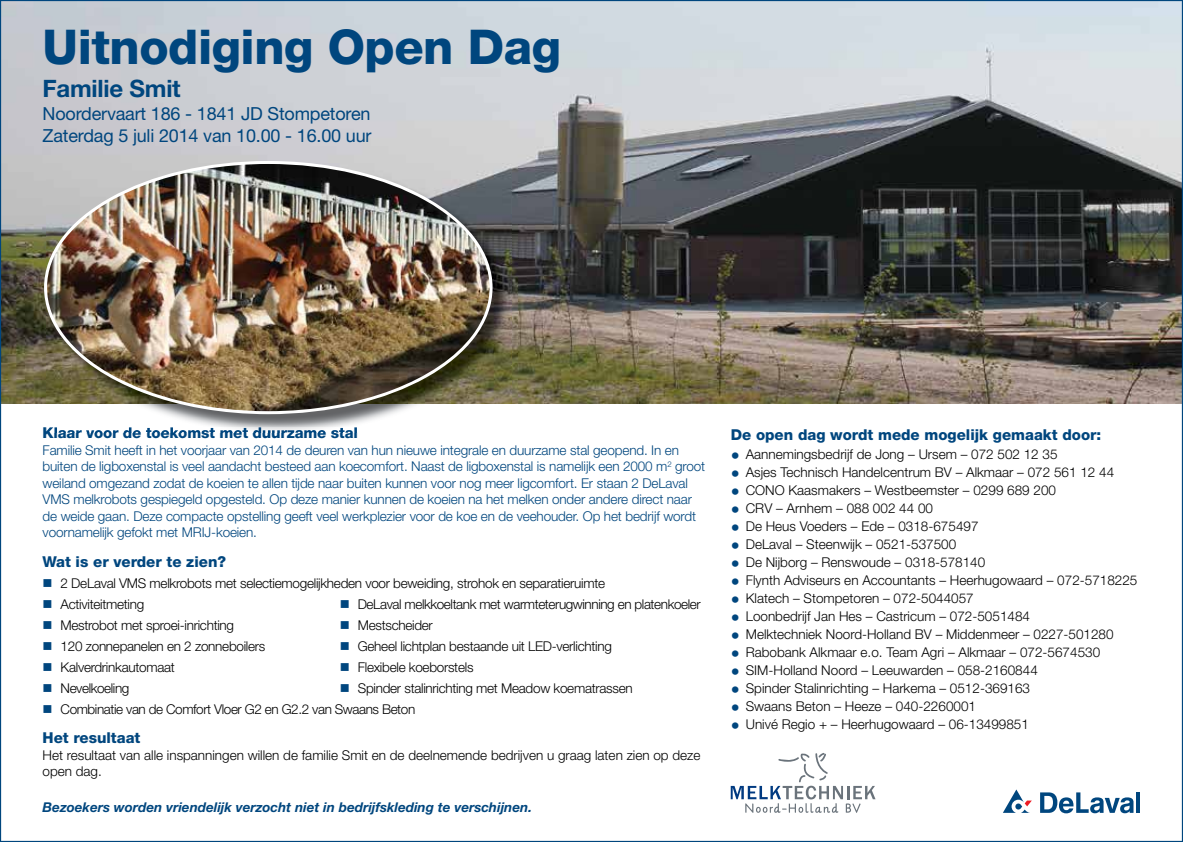
<style>
.page{position:relative;width:1183px;height:842px;background:#fff}
.page>*{position:absolute;margin:0;border:0;box-sizing:border-box;transform-origin:0 0}
.t1{font:800 48px "Helvetica Neue LT Std";letter-spacing:-.01em;color:#00467e}
.t2{font:700 24px "Helvetica Neue LT Std";letter-spacing:-.01em;color:#00467e}
.t3{font:18px/22.5px "Helvetica Neue LT Std";letter-spacing:-.01em;color:#00467e}
.t4{font:800 15px "Helvetica Neue LT Std";color:#00467e}
.t5{font:300 13.5px/16.5px "Helvetica Neue LT Std";color:#000}
.t6{font:300 13.5px/16.5px "Helvetica Neue LT Std";letter-spacing:-.01em;color:#00467e}
.t7{font:300 13.5px "Helvetica Neue LT Std";letter-spacing:-.02em;color:#000}
.t8{font:300 13.5px "Helvetica Neue LT Std";letter-spacing:-.03em;color:#000}
.t9{font:italic 700 13.5px "Helvetica Neue LT Std";color:#00467e}
.s1{color:#00467e}
.s2{font-size:18px;color:#00467e}
</style>
<div class="page">
<img style="left:0;top:0;width:1182px;height:842px">
<h1 class="t1" style="left:43px;top:18px;width:520px">Uitnodiging Open Dag</h1>
<h2 class="t2" style="left:43px;top:74px;width:140px">Familie Smit</h2>
<h3 class="t3" style="left:43px;top:102px;width:330px">Noordervaart 186 - 1841 JD Stompetoren<br>Zaterdag 5 juli 2014 van 10.00 - 16.00 uur</h3>
<p class="t4" style="left:43px;top:424px;width:317px">Klaar voor de toekomst met duurzame stal</p>
<p class="t6" style="left:43px;top:441px;width:664px">Familie Smit heeft in het voorjaar van 2014 de deuren van hun nieuwe integrale en duurzame stal geopend. In en buiten de ligboxenstal is veel aandacht besteed aan koecomfort. Naast de ligboxenstal is namelijk een 2000 m<sup>2</sup> groot weiland omgezand zodat de koeien te allen tijde naar buiten kunnen voor nog meer ligcomfort. Er staan 2 DeLaval VMS melkrobots gespiegeld opgesteld. Op deze manier kunnen de koeien na het melken onder andere direct naar de weide gaan. Deze compacte opstelling geeft veel werkplezier voor de koe en de veehouder. Op het bedrijf wordt voornamelijk gefokt met MRIJ-koeien.</p>
<p class="t4" style="left:43px;top:552px;width:185px">Wat is er verder te zien?</p>
<p class="t7" style="left:43px;top:574px;width:564px"><span class="s1">■</span> 2 DeLaval VMS melkrobots met selectiemogelijkheden voor beweiding, strohok en separatieruimte</p>
<p class="t7" style="left:43px;top:595px;width:103px"><span class="s1">■</span> Activiteitmeting</p>
<p class="t8" style="left:340px;top:595px;width:362px"><span class="s1">■</span> DeLaval melkkoeltank met warmteterugwinning en platenkoeler</p>
<p class="t7" style="left:43px;top:616px;width:193px"><span class="s1">■</span> Mestrobot met sproei-inrichting</p>
<p class="t7" style="left:340px;top:616px;width:95px"><span class="s1">■</span> Mestscheider</p>
<p class="t7" style="left:43px;top:638px;width:224px"><span class="s1">■</span> 120 zonnepanelen en 2 zonneboilers</p>
<p class="t7" style="left:340px;top:638px;width:273px"><span class="s1">■</span> Geheel lichtplan bestaande uit LED-verlichting</p>
<p class="t7" style="left:43px;top:659px;width:134px"><span class="s1">■</span> Kalverdrinkautomaat</p>
<p class="t7" style="left:340px;top:659px;width:135px"><span class="s1">■</span> Flexibele koeborstels</p>
<p class="t8" style="left:43px;top:680px;width:88px"><span class="s1">■</span> Nevelkoeling</p>
<p class="t7" style="left:340px;top:680px;width:294px"><span class="s1">■</span> Spinder stalinrichting met Meadow koematrassen</p>
<p class="t8" style="left:43px;top:701px;width:374px"><span class="s1">■</span> Combinatie van de Comfort Vloer G2 en G2.2 van Swaans Beton</p>
<p class="t4" style="left:43px;top:729px;width:99px">Het resultaat</p>
<p class="t5" style="left:43px;top:746px;width:659px">Het resultaat van alle inspanningen willen de familie Smit en de deelnemende bedrijven u graag laten zien op deze open dag.</p>
<p class="t9" style="left:43px;top:799px;width:491px">Bezoekers worden vriendelijk verzocht niet in bedrijfskleding te verschijnen.</p>
<p class="t4" style="left:730px;top:425px;width:372px">De open dag wordt mede mogelijk gemaakt door:</p>
<p class="t5" style="left:730px;top:446px;width:328px"><span class="s2">•</span> Aannemingsbedrijf de Jong – Ursem – 072 502 12 35</p>
<p class="t5" style="left:730px;top:464px;width:385px"><span class="s2">•</span> Asjes Technisch Handelcentrum BV – Alkmaar – 072 561 12 44</p>
<p class="t5" style="left:730px;top:482px;width:327px"><span class="s2">•</span> CONO Kaasmakers – Westbeemster – 0299 689 200</p>
<p class="t5" style="left:730px;top:500px;width:204px"><span class="s2">•</span> CRV – Arnhem – 088 002 44 00</p>
<p class="t5" style="left:730px;top:518px;width:249px"><span class="s2">•</span> De Heus Voeders – Ede – 0318-675497</p>
<p class="t5" style="left:730px;top:536px;width:227px"><span class="s2">•</span> DeLaval – Steenwijk – 0521-537500</p>
<p class="t5" style="left:730px;top:554px;width:256px"><span class="s2">•</span> De Nijborg – Renswoude – 0318-578140</p>
<p class="t5" style="left:730px;top:572px;width:408px"><span class="s2">•</span> Flynth Adviseurs en Accountants – Heerhugowaard – 072-5718225</p>
<p class="t5" style="left:730px;top:590px;width:244px"><span class="s2">•</span> Klatech – Stompetoren – 072-5044057</p>
<p class="t5" style="left:730px;top:608px;width:301px"><span class="s2">•</span> Loonbedrijf Jan Hes – Castricum – 072-5051484</p>
<p class="t5" style="left:730px;top:626px;width:384px"><span class="s2">•</span> Melktechniek Noord-Holland BV – Middenmeer – 0227-501280</p>
<p class="t5" style="left:730px;top:644px;width:371px"><span class="s2">•</span> Rabobank Alkmaar e.o. Team Agri – Alkmaar – 072-5674530</p>
<p class="t5" style="left:730px;top:662px;width:308px"><span class="s2">•</span> SIM-Holland Noord – Leeuwarden – 058-2160844</p>
<p class="t5" style="left:730px;top:680px;width:301px"><span class="s2">•</span> Spinder Stalinrichting – Harkema – 0512-369163</p>
<p class="t5" style="left:730px;top:698px;width:247px"><span class="s2">•</span> Swaans Beton – Heeze – 040-2260001</p>
<p class="t5" style="left:730px;top:716px;width:299px"><span class="s2">•</span> Univé Regio + – Heerhugowaard – 06-13499851</p>
</div>
